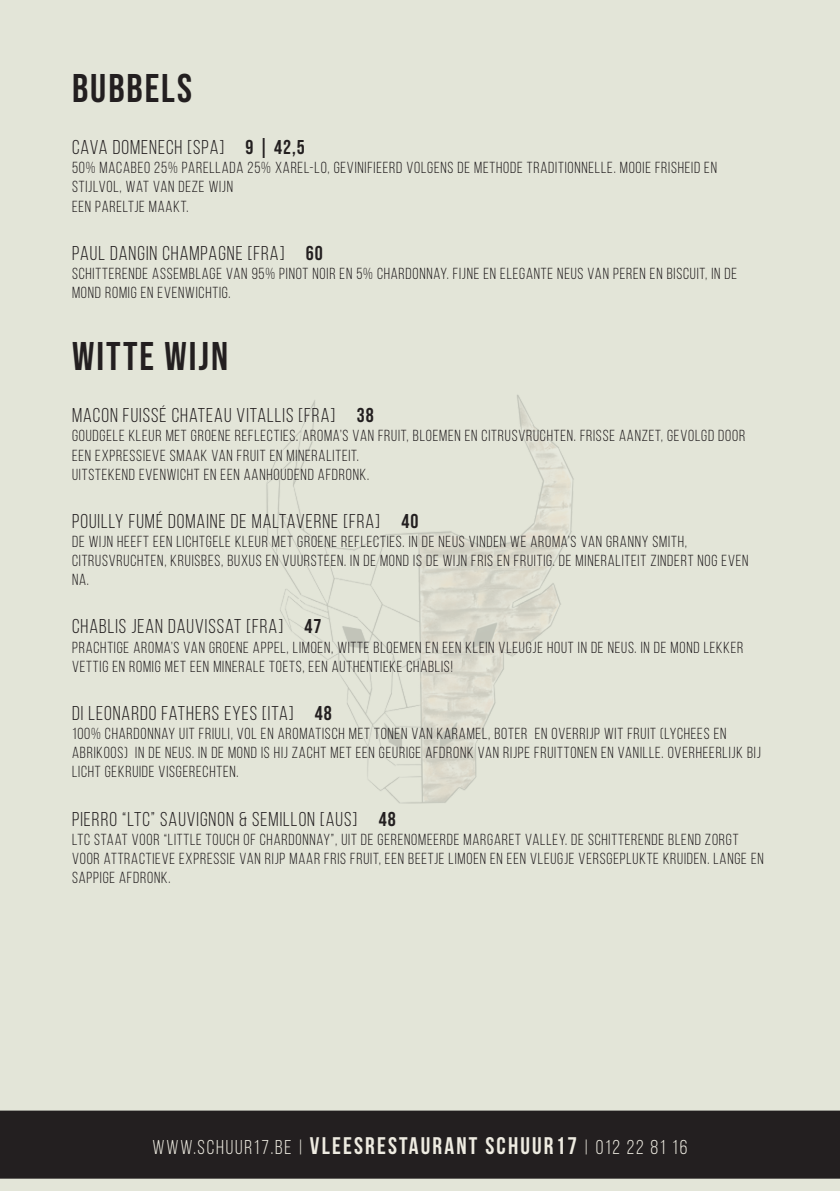
<style>
.page{position:relative;width:840px;height:1191px;background:#fff}
.page>*{position:absolute;margin:0;border:0;box-sizing:border-box;transform-origin:0 0}
.t1{font:40px "Bebas Neue";letter-spacing:.05em;color:#231f20}
.t2{font:20px "Bebas Neue";letter-spacing:.05em;color:#231f20}
.t3{font:20px "Bebas Neue";letter-spacing:.09em;color:#eeebe1}
.t4{font:16px/19.2px "Bebas Neue";letter-spacing:.05em;color:#231f20}
.s1{font-style:inherit}
.s2{font-weight:700;font-size:24px}
</style>
<div class="page">
<div style="left:0;top:0;width:839px;height:1191px;background:#e3e5d8"></div>
<div style="left:0;top:1110px;width:839px;height:68px;background:#231f20"></div>
<img style="left:264px;top:379px;width:312px;height:433px">
<p class="t1" style="left:72px;top:66px;width:121px">BUBBELS</p>
<p class="t2" style="left:72px;top:136px;width:234px">CAVA DOMENECH [SPA] <span class="s1">9 | 42,5</span></p>
<p class="t4" style="left:72px;top:158px;width:646px">50% MACABEO 25% PARELLADA 25% XAREL-LO, GEVINIFIEERD VOLGENS DE METHODE TRADITIONNELLE. MOOIE FRISHEID EN<br>STIJLVOL, WAT VAN DEZE WIJN</p>
<p class="t4" style="left:72px;top:196px;width:118px">EEN PARELTJE MAAKT.</p>
<p class="t2" style="left:72px;top:242px;width:252px">PAUL DANGIN CHAMPAGNE [FRA] <span class="s1">60</span></p>
<p class="t4" style="left:72px;top:264px;width:666px">SCHITTERENDE ASSEMBLAGE VAN 95% PINOT NOIR EN 5% CHARDONNAY. FIJNE EN ELEGANTE NEUS VAN PEREN EN BISCUIT, IN DE<br>MOND ROMIG EN EVENWICHTIG.</p>
<p class="t1" style="left:72px;top:334px;width:158px">WITTE WIJN</p>
<p class="t2" style="left:72px;top:404px;width:303px">MACON FUISSÉ CHATEAU VITALLIS [FRA] <span class="s1">38</span></p>
<p class="t4" style="left:72px;top:426px;width:674px">GOUDGELE KLEUR MET GROENE REFLECTIES. AROMA’S VAN FRUIT, BLOEMEN EN CITRUSVRUCHTEN. FRISSE AANZET, GEVOLGD DOOR<br>EEN EXPRESSIEVE SMAAK VAN FRUIT EN MINERALITEIT.</p>
<p class="t4" style="left:72px;top:464px;width:298px">UITSTEKEND EVENWICHT EN EEN AANHOUDEND AFDRONK.</p>
<p class="t2" style="left:72px;top:510px;width:347px">POUILLY FUMÉ DOMAINE DE MALTAVERNE [FRA] <span class="s1">40</span></p>
<p class="t4" style="left:72px;top:532px;width:616px">DE WIJN HEEFT EEN LICHTGELE KLEUR MET GROENE REFLECTIES. IN DE NEUS VINDEN WE AROMA’S VAN GRANNY SMITH,</p>
<p class="t4" style="left:72px;top:551px;width:677px">CITRUSVRUCHTEN, KRUISBES, BUXUS EN VUURSTEEN. IN DE MOND IS DE WIJN FRIS EN FRUITIG. DE MINERALITEIT ZINDERT NOG EVEN<br>NA.</p>
<p class="t2" style="left:72px;top:616px;width:251px">CHABLIS JEAN DAUVISSAT [FRA] <span class="s1">47</span></p>
<p class="t4" style="left:72px;top:637px;width:672px">PRACHTIGE AROMA’S VAN GROENE APPEL, LIMOEN, WITTE BLOEMEN EN EEN KLEIN VLEUGJE HOUT IN DE NEUS. IN DE MOND LEKKER<br>VETTIG EN ROMIG MET EEN MINERALE TOETS, EEN AUTHENTIEKE CHABLIS!</p>
<p class="t2" style="left:72px;top:702px;width:261px">DI LEONARDO FATHERS EYES [ITA] <span class="s1">48</span></p>
<p class="t4" style="left:72px;top:724px;width:689px">100% CHARDONNAY UIT FRIULI, VOL EN AROMATISCH MET TONEN VAN KARAMEL, BOTER EN OVERRIJP WIT FRUIT (LYCHEES EN<br>ABRIKOOS) IN DE NEUS. IN DE MOND IS HIJ ZACHT MET EEN GEURIGE AFDRONK VAN RIJPE FRUITTONEN EN VANILLE. OVERHEERLIJK BIJ<br>LICHT GEKRUIDE VISGERECHTEN.</p>
<p class="t2" style="left:72px;top:808px;width:325px">PIERRO “LTC” SAUVIGNON &amp; SEMILLON [AUS] <span class="s1">48</span></p>
<p class="t4" style="left:72px;top:829px;width:692px">LTC STAAT VOOR “LITTLE TOUCH OF CHARDONNAY”, UIT DE GERENOMEERDE MARGARET VALLEY. DE SCHITTERENDE BLEND ZORGT<br>VOOR ATTRACTIEVE EXPRESSIE VAN RIJP MAAR FRIS FRUIT, EEN BEETJE LIMOEN EN EEN VLEUGJE VERSGEPLUKTE KRUIDEN. LANGE EN<br>SAPPIGE AFDRONK.</p>
<p class="t3" style="left:152px;top:1136px;width:536px">WWW.SCHUUR17.BE | <span class="s2">VLEESRESTAURANT SCHUUR17</span> | 012 22 81 16</p>
</div>
